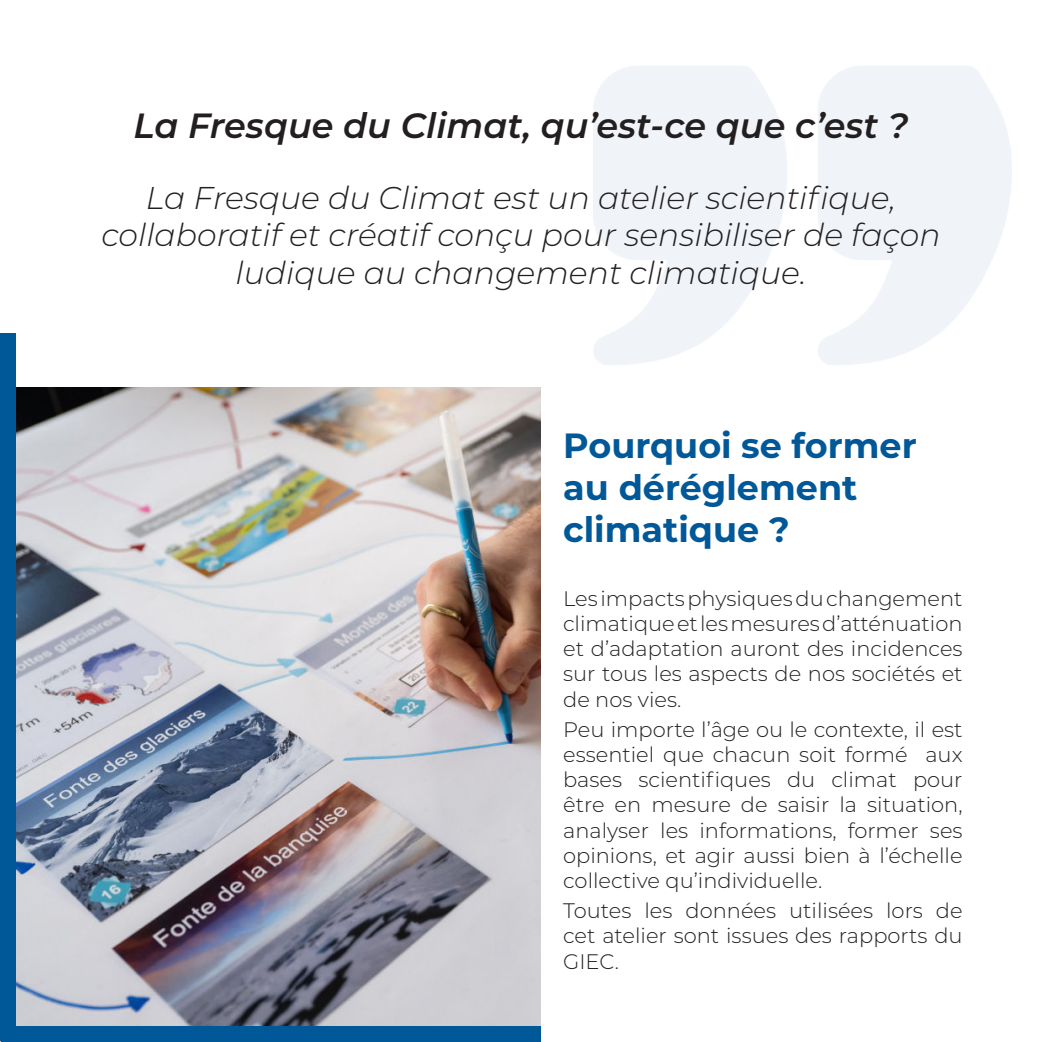
<style>
.page{position:relative;width:1042px;height:1042px;background:#fff}
.page>*{position:absolute;margin:0;border:0;box-sizing:border-box;transform-origin:0 0}
.t1{font:700 35px/42px "Montserrat";color:#015898}
.t2{font:italic 600 35px "Montserrat";color:#231f20}
.t3{font:italic 300 31.5px/37.8px "Montserrat";color:#231f20;text-align:center}
.t4{font:300 21px/25.2px "Montserrat";color:#231f20;text-align:justify}
</style>
<div class="page">
<img style="left:0;top:387px;width:541px;height:655px">
<div style="left:0;top:333px;width:15px;height:708px;background:#015898"></div>
<div style="left:1px;top:1026px;width:540px;height:15px;background:#015898"></div>
<h1 class="t2" style="left:134px;top:111px;width:776px">La Fresque du Climat, qu’est-ce que c’est ?</h1>
<h2 class="t3" style="left:101px;top:181px;width:840px">La Fresque du Climat est un atelier scientifique, collaboratif et créatif conçu pour sensibiliser de façon ludique au changement climatique.</h2>
<h1 class="t1" style="left:563px;top:427px;width:355px">Pourquoi se former au déréglement climatique ?</h1>
<p class="t4" style="left:563px;top:587px;width:401px">Les impacts physiques du changement climatique et les mesures d’atténuation et d’adaptation auront des incidences sur tous les aspects de nos sociétés et de nos vies.</p>
<p class="t4" style="left:563px;top:718px;width:401px">Peu importe l’âge ou le contexte, il est essentiel que chacun soit formé aux bases scientifiques du climat pour être en mesure de saisir la situation, analyser les informations, former ses opinions, et agir aussi bien à l’échelle collective qu’individuelle.</p>
<p class="t4" style="left:563px;top:900px;width:401px">Toutes les données utilisées lors de cet atelier sont issues des rapports du GIEC.</p>
</div>
